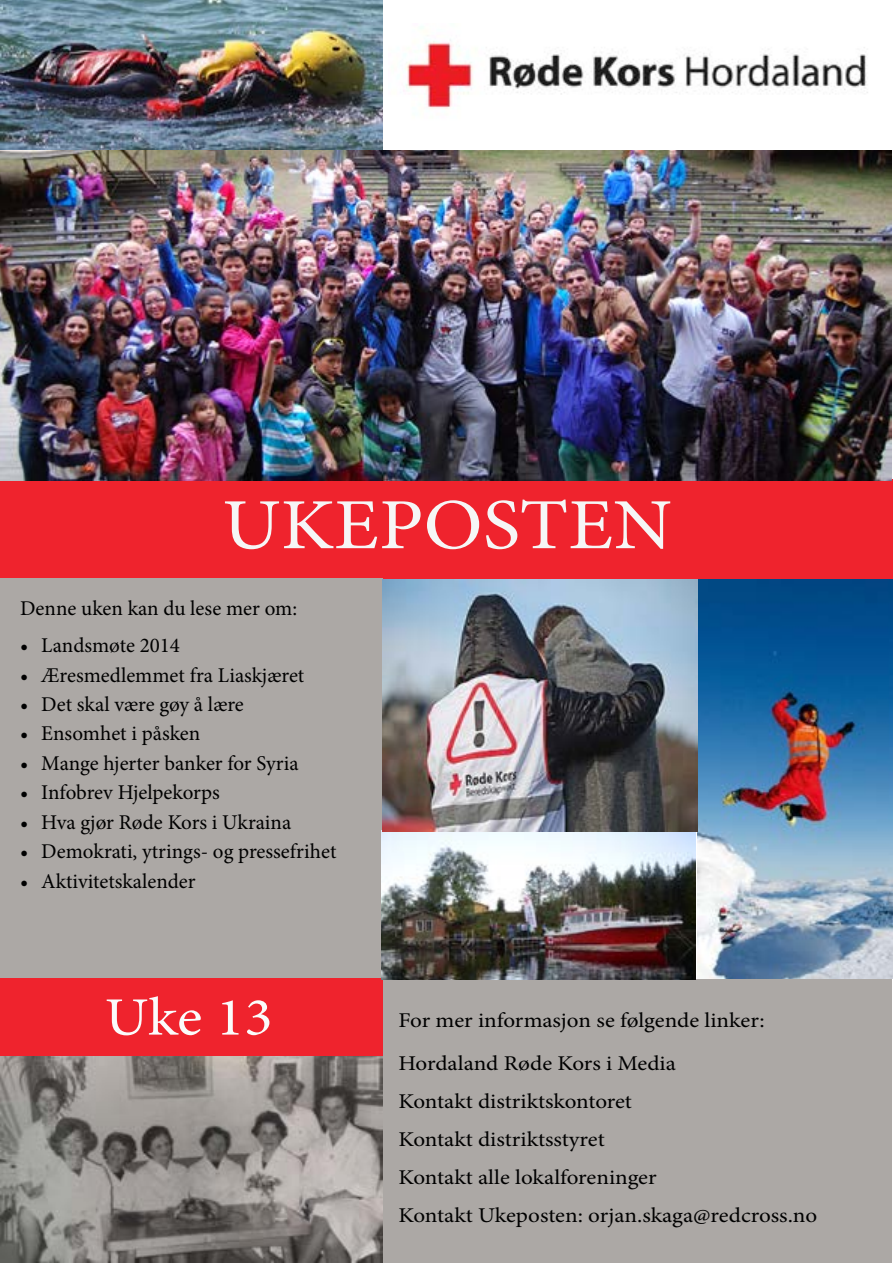
<style>
.page{position:relative;width:893px;height:1263px;background:#fff}
.page>*{position:absolute;margin:0;border:0;box-sizing:border-box;transform-origin:0 0}
.t1{font:72px "Minion Pro";color:#f6f6f6;scale:1.1 1}
.t2{font:54px "Minion Pro";color:#fbfbfb;scale:1.1 1}
.t3{font:21px "Minion Pro";color:#000}
.t4{font:21px/38px "Minion Pro";color:#000;scale:1.1 1}
</style>
<div class="page">
<img style="left:1px;top:0;width:382px;height:150px">
<img style="left:403px;top:26px;width:465px;height:83px">
<div style="left:1px;top:479px;width:892px;height:100px;background:#ef232d"></div>
<div style="left:0;top:579px;width:383px;height:399px;background:#aca8a5"></div>
<div style="left:383px;top:979px;width:509px;height:283px;background:#aca8a5"></div>
<div style="left:0;top:979px;width:383px;height:78px;background:#ef232d"></div>
<img style="left:697px;top:579px;width:196px;height:399px">
<img style="left:0;top:1056px;width:383px;height:206px">
<img style="left:382px;top:830px;width:313px;height:149px">
<img style="left:383px;top:579px;width:314px;height:252px">
<img style="left:0;top:150px;width:892px;height:330px">
<h1 class="t1" style="left:222px;top:477px;width:410px">UKEPOSTEN</h1>
<p class="t3" style="left:20px;top:594px;width:279px">Denne uken kan du lese mer om:</p>
<p class="t3" style="left:20px;top:631px;width:161px">• Landsmøte 2014</p>
<p class="t3" style="left:20px;top:661px;width:286px">• Æresmedlemmet fra Liaskjæret</p>
<p class="t3" style="left:20px;top:690px;width:225px">• Det skal være gøy å lære</p>
<p class="t3" style="left:20px;top:720px;width:182px">• Ensomhet i påsken</p>
<p class="t3" style="left:20px;top:749px;width:280px">• Mange hjerter banker for Syria</p>
<p class="t3" style="left:20px;top:778px;width:201px">• Infobrev Hjelpekorps</p>
<p class="t3" style="left:20px;top:808px;width:273px">• Hva gjør Røde Kors i Ukraina</p>
<p class="t3" style="left:20px;top:837px;width:318px">• Demokrati, ytrings- og pressefrihet</p>
<p class="t3" style="left:20px;top:867px;width:177px">• Aktivitetskalender</p>
<h2 class="t2" style="left:105px;top:981px;width:154px">Uke 13</h2>
<p class="t4" style="left:398px;top:999px;width:334px;line-height:42.9px">For mer informasjon se følgende linker:<br>Hordaland Røde Kors i Media</p>
<p class="t4" style="left:398px;top:1082px;width:382px">Kontakt distriktskontoret<br>Kontakt distriktsstyret<br>Kontakt alle lokalforeninger<br>Kontakt Ukeposten: orjan.skaga@redcross.no</p>
</div>
